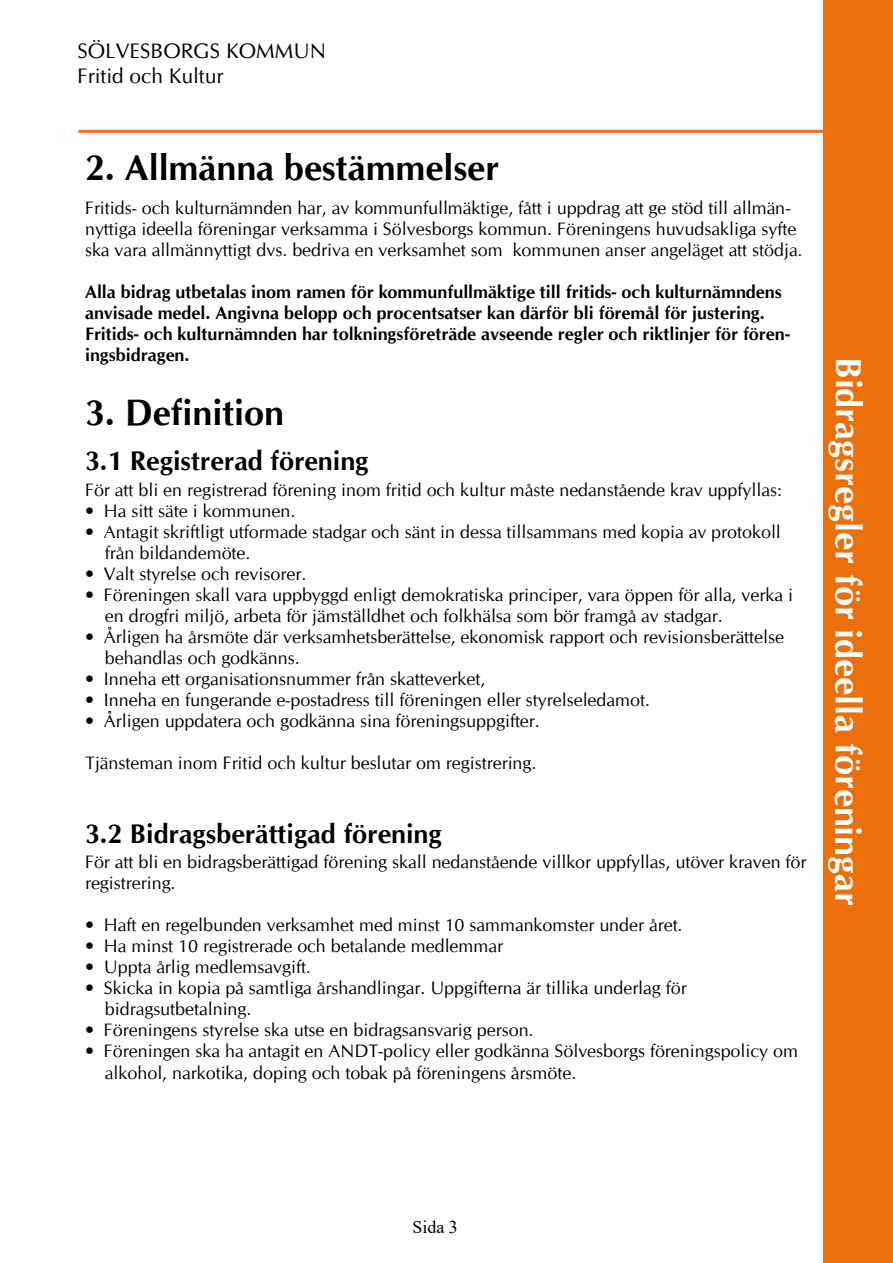
<style>
.page{position:relative;width:893px;height:1263px;background:#fff}
.page>*{position:absolute;margin:0;border:0;box-sizing:border-box;transform-origin:0 0}
.t1{font:700 36px "CG Omega";color:#000}
.t2{font:700 36px "CG Omega";color:#fff}
.t3{font:700 27px "CG Omega";color:#000}
.t4{font:21px/25.2px "CG Omega";color:#000}
.t5{font:18px/21px "CG Omega";color:#000}
.t6{font:700 18px/21px "CG Omega";color:#000}
.t7{font:18px "Times New Roman";color:#000}
</style>
<div class="page">
<div style="left:823px;top:0;width:70px;height:1263px;background:#ed6f09"></div>
<hr style="left:78px;top:130px;width:745px;height:3px;background:#f47422">
<p class="t4" style="left:77px;top:39px;width:250px">SÖLVESBORGS KOMMUN<br>Fritid och Kultur</p>
<h1 class="t1" style="left:85px;top:145px;width:416px">2. Allmänna bestämmelser</h1>
<p class="t5" style="left:85px;top:198px;width:719px">Fritids- och kulturnämnden har, av kommunfullmäktige, fått i uppdrag att ge stöd till allmän&shy;nyttiga ideella föreningar verksamma i Sölvesborgs kommun. Föreningens huvudsakliga syfte ska vara allmännyttigt dvs. bedriva en verksamhet som kommunen anser angeläget att stödja.</p>
<p class="t6" style="left:85px;top:281px;width:706px">Alla bidrag utbetalas inom ramen för kommunfullmäktige till fritids- och kulturnämndens anvisade medel. Angivna belopp och procentsatser kan därför bli föremål för justering.<br>Fritids- och kulturnämnden har tolkningsföreträde avseende regler och riktlinjer för fören&shy;ingsbidragen.</p>
<h1 class="t1" style="left:85px;top:390px;width:201px">3. Definition</h1>
<h2 class="t3" style="left:85px;top:444px;width:285px">3.1 Registrerad förening</h2>
<p class="t5" style="left:85px;top:479px;width:698px">För att bli en registrerad förening inom fritid och kultur måste nedanstående krav uppfyllas:</p>
<p class="t5" style="left:85px;top:500px;width:212px">• Ha sitt säte i kommunen.</p>
<p class="t5" style="left:105px;top:521px;width:677px;text-indent:-20px">• Antagit skriftligt utformade stadgar och sänt in dessa tillsammans med kopia av protokoll från bildandemöte.</p>
<p class="t5" style="left:85px;top:563px;width:223px">• Valt styrelse och revisorer.</p>
<p class="t5" style="left:105px;top:584px;width:690px;text-indent:-20px">• Föreningen skall vara uppbyggd enligt demokratiska principer, vara öppen för alla, verka i en drogfri miljö, arbeta för jämställdhet och folkhälsa som bör framgå av stadgar.</p>
<p class="t5" style="left:105px;top:626px;width:681px;text-indent:-20px">• Årligen ha årsmöte där verksamhetsberättelse, ekonomisk rapport och revisionsberättelse behandlas och godkänns.</p>
<p class="t5" style="left:85px;top:668px;width:402px">• Inneha ett organisationsnummer från skatteverket,</p>
<p class="t5" style="left:85px;top:689px;width:566px">• Inneha en fungerande e-postadress till föreningen eller styrelseledamot.</p>
<p class="t5" style="left:85px;top:710px;width:456px">• Årligen uppdatera och godkänna sina föreningsuppgifter.</p>
<p class="t5" style="left:85px;top:752px;width:453px">Tjänsteman inom Fritid och kultur beslutar om registrering.</p>
<h2 class="t3" style="left:85px;top:817px;width:358px">3.2 Bidragsberättigad förening</h2>
<p class="t5" style="left:85px;top:852px;width:723px">För att bli en bidragsberättigad förening skall nedanstående villkor uppfyllas, utöver kraven för registrering.</p>
<p class="t5" style="left:85px;top:915px;width:599px">• Haft en regelbunden verksamhet med minst 10 sammankomster under året.</p>
<p class="t5" style="left:85px;top:936px;width:419px">• Ha minst 10 registrerade och betalande medlemmar</p>
<p class="t5" style="left:85px;top:957px;width:227px">• Uppta årlig medlemsavgift.</p>
<p class="t5" style="left:105px;top:978px;width:583px;text-indent:-20px">• Skicka in kopia på samtliga årshandlingar. Uppgifterna är tillika underlag för bidragsutbetalning.</p>
<p class="t5" style="left:85px;top:1020px;width:450px">• Föreningens styrelse ska utse en bidragsansvarig person.</p>
<p class="t5" style="left:105px;top:1041px;width:695px;text-indent:-20px">• Föreningen ska ha antagit en ANDT-policy eller godkänna Sölvesborgs föreningspolicy om alkohol, narkotika, doping och tobak på föreningens årsmöte.</p>
<h1 class="t2" style="left:871px;top:357px;width:551px;rotate:90deg">Bidragsregler för ideella föreningar</h1>
<p class="t7" style="left:412px;top:1214px;width:47px">Sida 3</p>
</div>
